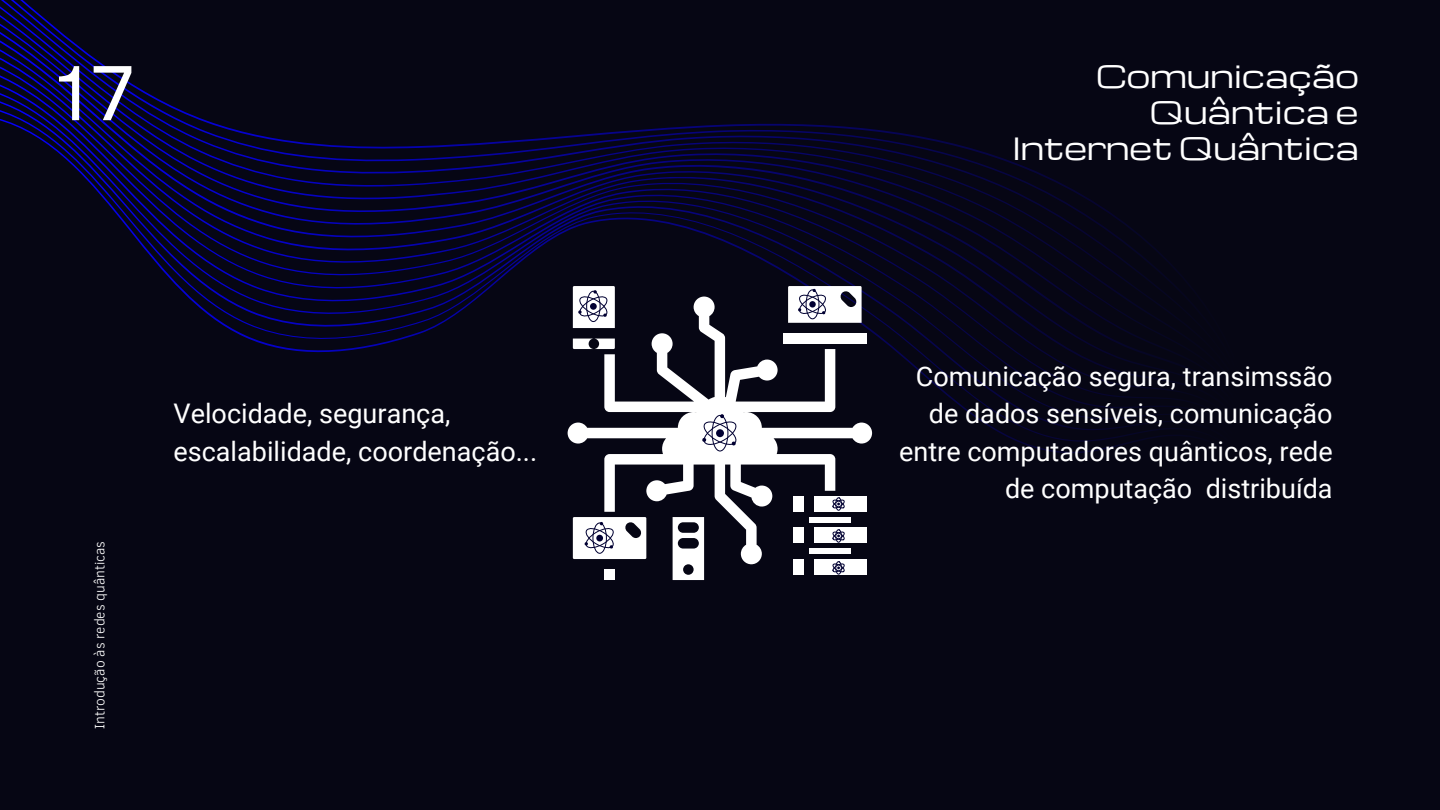
<style>
.page{position:relative;width:1440px;height:810px;background:#060614}
.page>*{position:absolute;margin:0;border:0;box-sizing:border-box;transform-origin:0 0}
.t1{font:80px "Clear Sans";color:#fff}
.t2{font:30px/36px "Michroma";color:#fff;text-align:right}
.t3{font:27px/37.5px "Roboto";color:#fff}
.t4{font:300 14px "Clear Sans";color:#fff}
</style>
<div class="page">
<svg style="left:0;top:0;width:1186px;height:453px"></svg>
<div style="left:604px;top:570px;width:11px;height:10px;background:#fff"></div>
<svg style="left:568px;top:297px;width:304px;height:267px"></svg>
<div style="left:793px;top:528px;width:11px;height:15px;background:#fff"></div>
<div style="left:809px;top:549px;width:42px;height:5px;background:#fff"></div>
<div style="left:793px;top:559px;width:11px;height:16px;background:#fff"></div>
<div style="left:814px;top:559px;width:53px;height:16px;background:#fff"></div>
<div style="left:793px;top:496px;width:11px;height:16px;background:#fff"></div>
<svg style="left:673px;top:517px;width:31px;height:63px"></svg>
<svg style="left:573px;top:286px;width:42px;height:42px;background:#dddde3"></svg>
<div style="left:590px;top:303px;width:7px;height:7px;background:#010032;border-radius:50%"></div>
<svg style="left:788px;top:286px;width:74px;height:37px;background:#d8d8de"></svg>
<div style="left:809px;top:301px;width:7px;height:7px;background:#010032;border-radius:50%"></div>
<svg style="left:573px;top:517px;width:73px;height:42px;background:#dedee2"></svg>
<div style="left:596px;top:535px;width:7px;height:6px;background:#010032;border-radius:50%"></div>
<div style="left:712px;top:415px;width:16px;height:36px;border:1px solid #010032;border-radius:50%"></div>
<svg style="left:700px;top:414px;width:40px;height:36px"></svg>
<div style="left:716px;top:429px;width:8px;height:8px;background:#010032;border-radius:50%"></div>
<svg style="left:832px;top:497px;width:14px;height:13px"></svg>
<svg style="left:832px;top:529px;width:14px;height:13px"></svg>
<svg style="left:832px;top:561px;width:13px;height:13px"></svg>
<h1 class="t1" style="left:48px;top:34px;width:91px">17</h1>
<p class="t2" style="left:1012px;top:56px;width:348px">Comunicação<br>Quântica e<br>Internet Quântica</p>
<p class="t4" style="left:89px;top:729px;width:190px;rotate:-90deg">Introdução às redes quânticas</p>
<p class="t3" style="left:174px;top:395px;width:365px">Velocidade, segurança, escalabilidade, coordenação...</p>
<p class="t3" style="left:899px;top:358px;width:435px;text-align:right">Comunicação segura, transimssão de dados sensíveis, comunicação entre computadores quânticos, rede de computação distribuída</p>
</div>
